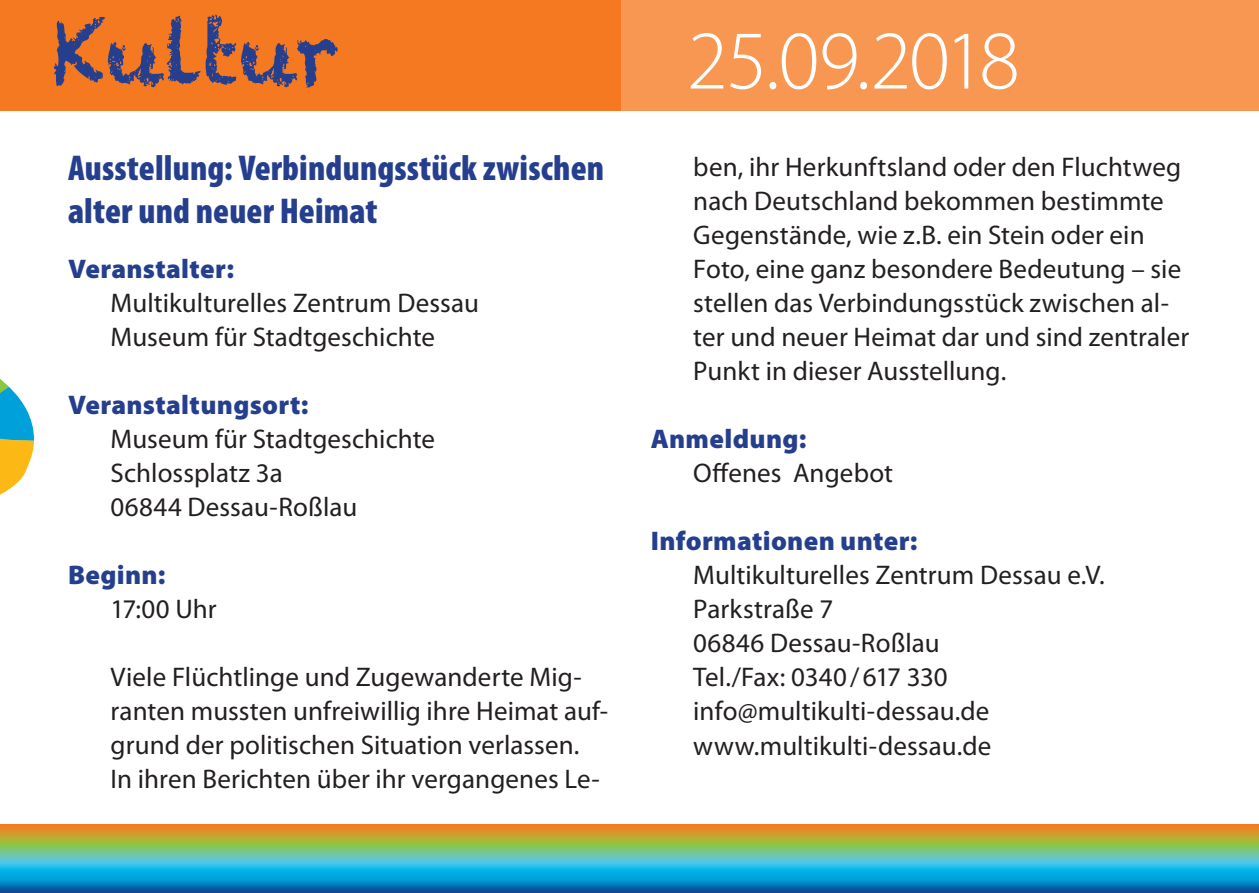
<style>
.page{position:relative;width:1259px;height:893px;background:#fff}
.page>*{position:absolute;margin:0;border:0;box-sizing:border-box;transform-origin:0 0}
.t1{font:300 84px "Myriad Pro";letter-spacing:-.03em;color:#fff}
.t2{font:84px "Chalkduster";letter-spacing:-.015em;color:#253f8e}
.t3{font:900 condensed 36px/43.2px "Myriad Pro";letter-spacing:.005em;color:#253f8e}
.t4{font:27px/33.9px "Myriad Pro";letter-spacing:.005em;color:#231f20}
.t5{font:900 27px "Myriad Pro";letter-spacing:.01em;color:#253f8e}
</style>
<div class="page">
<svg style="left:0;top:825px;width:1259px;height:68px;background:#5ca592"></svg>
<div style="left:0;top:0;width:1259px;height:111px;background:#f79752"></div>
<div style="left:0;top:0;width:621px;height:111px;background:#f47921"></div>
<svg style="left:0;top:379px;width:34px;height:116px"></svg>
<h1 class="t2" style="left:52px;top:4px;width:289px">Kultur</h1>
<h2 class="t3" style="left:68px;top:145px;width:537px">Ausstellung: Verbindungsstück zwischen alter und neuer Heimat</h2>
<p class="t5" style="left:68px;top:251px;width:167px">Veranstalter:</p>
<p class="t4" style="left:111px;top:286px;width:370px">Multikulturelles Zentrum Dessau<br>Museum für Stadtgeschichte</p>
<p class="t5" style="left:68px;top:387px;width:242px">Veranstaltungsort:</p>
<p class="t4" style="left:111px;top:422px;width:326px">Museum für Stadtgeschichte<br>Schlossplatz 3a<br>06844 Dessau-Roßlau</p>
<p class="t5" style="left:68px;top:557px;width:99px">Beginn:</p>
<p class="t4" style="left:111px;top:592px;width:108px">17:00 Uhr</p>
<p class="t4" style="left:111px;top:660px;width:499px">Viele Flüchtlinge und Zugewanderte Mig&shy;ranten mussten unfreiwillig ihre Heimat auf&shy;grund der politischen Situation verlassen.<br>In ihren Berichten über ihr vergangenes Le-</p>
<h1 class="t1" style="left:687px;top:10px;width:334px">25.09.2018</h1>
<p class="t4" style="left:693px;top:150px;width:497px">ben, ihr Herkunftsland oder den Fluchtweg nach Deutschland bekommen bestimmte Gegenstände, wie z.B. ein Stein oder ein Foto, eine ganz besondere Bedeutung – sie stellen das Verbindungsstück zwischen al&shy;ter und neuer Heimat dar und sind zentraler Punkt in dieser Ausstellung.</p>
<p class="t5" style="left:651px;top:421px;width:157px">Anmeldung:</p>
<p class="t4" style="left:693px;top:456px;width:201px">Offenes Angebot</p>
<p class="t5" style="left:651px;top:523px;width:268px">Informationen unter:</p>
<p class="t4" style="left:693px;top:558px;width:413px">Multikulturelles Zentrum Dessau e.V.<br>Parkstraße 7<br>06846 Dessau-Roßlau<br>Tel./Fax: 0340/617 330 info@multikulti-dessau.de www.multikulti-dessau.de</p>
</div>
